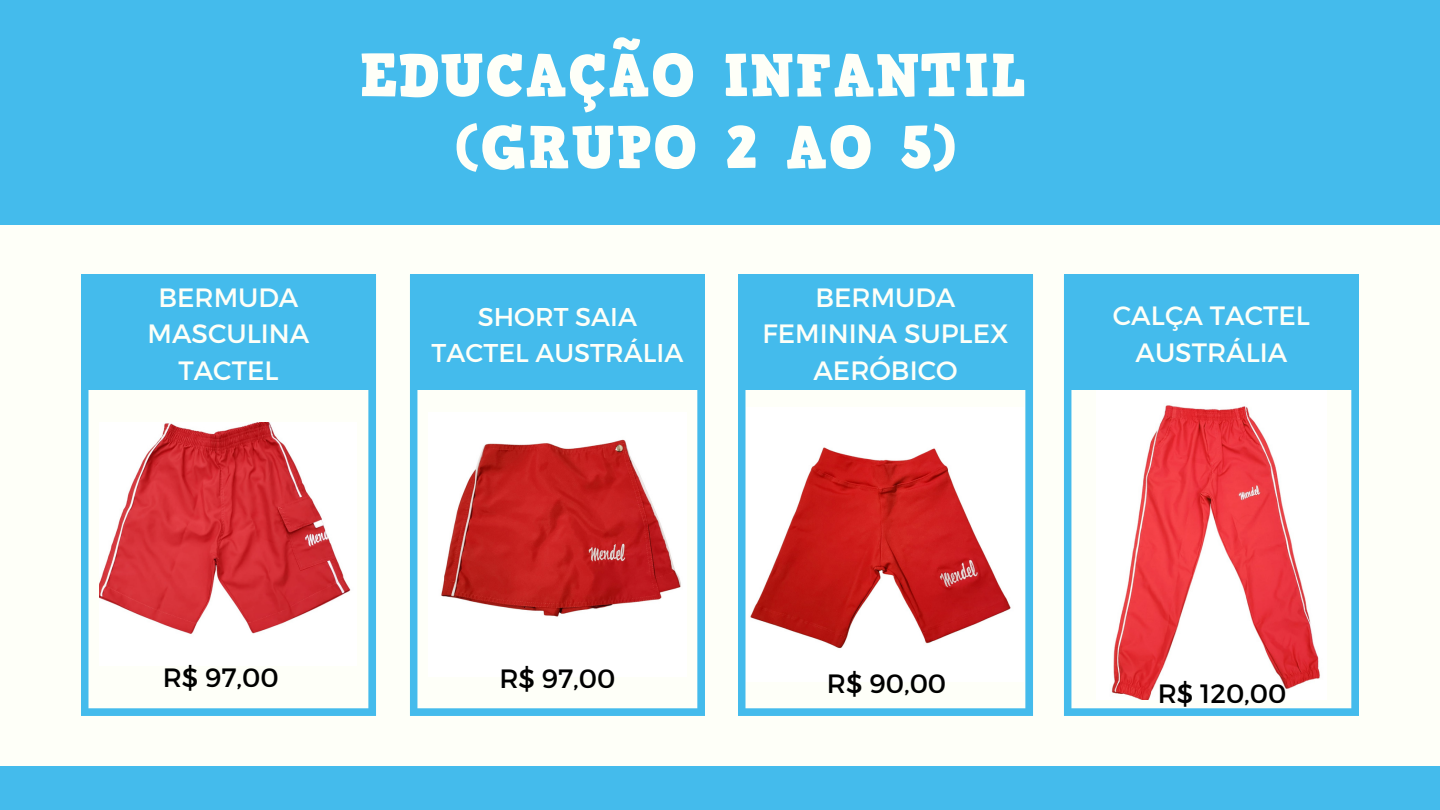
<style>
.page{position:relative;width:1440px;height:810px;background:#44bbec}
.page>*{position:absolute;margin:0;border:0;box-sizing:border-box;transform-origin:0 0}
.t1{font:60px "HVD Comic Serif Pro";letter-spacing:.02em;color:#fefff8}
.t2{font:26.5px/36.8px "Montserrat";color:#fefff8;text-align:center}
.t3{font:26.5px "Montserrat";color:#000}
.t4{font:25.7px/36px "Montserrat";color:#fefff8;text-align:center}
</style>
<div class="page">
<div style="left:0;top:225px;width:1440px;height:541px;background:#fefff8"></div>
<svg style="left:81px;top:390px;width:295px;height:326px"></svg>
<div style="left:81px;top:275px;width:295px;height:115px;background:#44bbec"></div>
<svg style="left:1064px;top:390px;width:295px;height:326px"></svg>
<svg style="left:410px;top:390px;width:295px;height:326px"></svg>
<svg style="left:738px;top:390px;width:295px;height:326px"></svg>
<div style="left:410px;top:275px;width:295px;height:115px;background:#44bbec"></div>
<div style="left:738px;top:275px;width:295px;height:115px;background:#44bbec"></div>
<div style="left:1064px;top:275px;width:295px;height:115px;background:#44bbec"></div>
<img style="left:1096px;top:390px;width:231px;height:309px">
<img style="left:99px;top:423px;width:258px;height:243px">
<img style="left:428px;top:412px;width:258px;height:265px">
<img style="left:747px;top:407px;width:277px;height:275px">
<p class="t2" style="left:148px;top:277px;width:163px">BERMUDA<br>MASCULINA<br>TACTEL</p>
<p class="t1" style="left:359px;top:35px;width:669px">EDUCAÇÃO INFANTIL</p>
<p class="t1" style="left:455px;top:107px;width:502px">(GRUPO 2 AO 5)</p>
<p class="t4" style="left:432px;top:297px;width:253px">SHORT SAIA<br>TACTEL AUSTRÁLIA</p>
<p class="t2" style="left:763px;top:277px;width:247px">BERMUDA<br>FEMININA SUPLEX<br>AERÓBICO</p>
<p class="t2" style="left:1113px;top:296px;width:199px">CALÇA TACTEL<br>AUSTRÁLIA</p>
<p class="t3" style="left:163px;top:661px;width:118px">R$ 97,00</p>
<p class="t3" style="left:499px;top:661px;width:118px">R$ 97,00</p>
<p class="t3" style="left:827px;top:666px;width:121px">R$ 90,00</p>
<p class="t3" style="left:1158px;top:676px;width:130px">R$ 120,00</p>
</div>
